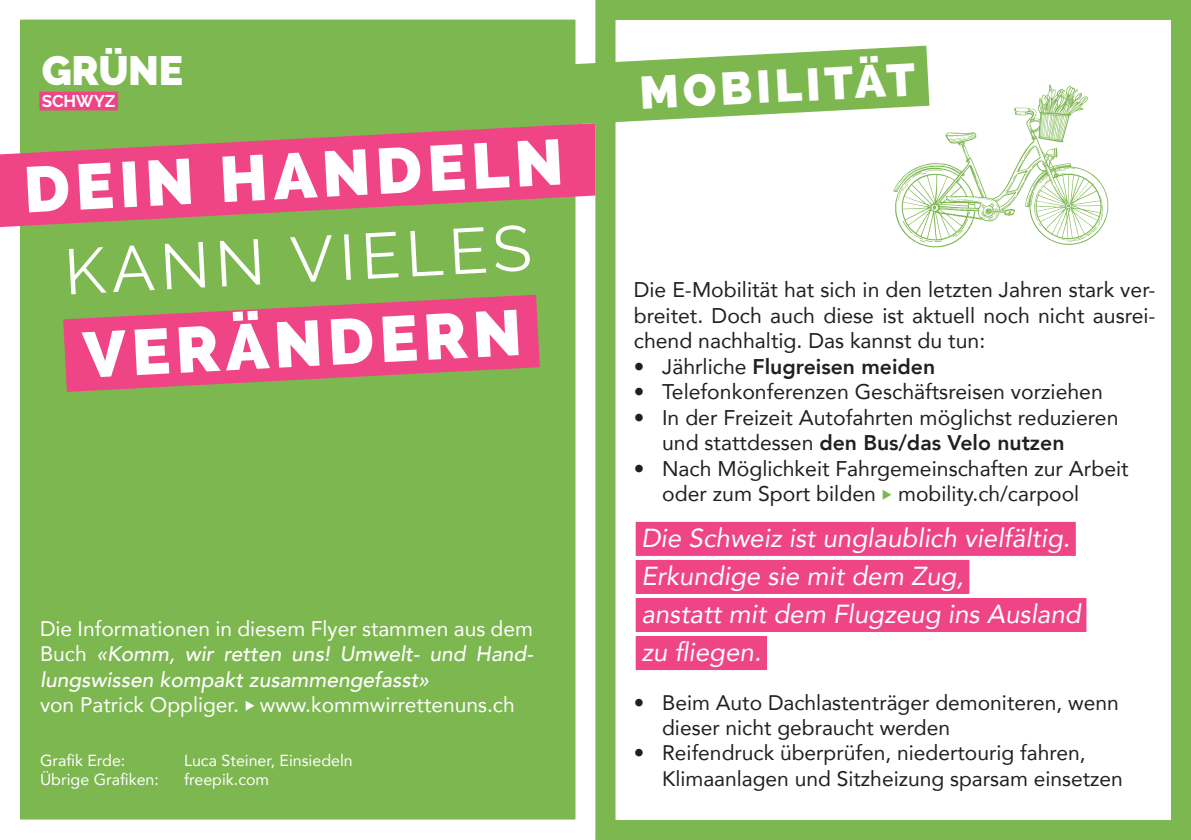
<style>
.page{position:relative;width:1191px;height:840px;background:#fff}
.page>*{position:absolute;margin:0;border:0;box-sizing:border-box;transform-origin:0 0}
.t1{font:800 64px/84px "Raleway";color:#fff;text-align:center}
.t2{font:800 46px "Raleway";color:#fff}
.t3{font:900 40.8px "Raleway";letter-spacing:-.01em;color:#fff}
.t4{font:italic 26px "Avenir";color:#fff}
.t5{font:21.2px/25.4px "Avenir";color:#231f20;text-align:justify}
.t6{font:800 21.2px "Avenir";color:#231f20}
.t7{font:21px/25.2px "Avenir";color:#231f20}
.t8{font:italic 500 21px/25.2px "Avenir";color:#fff;text-align:justify}
.t9{font:21px "Avenir";color:#fff}
.t10{font:700 17px "Raleway";letter-spacing:-.01em;color:#fff}
.t11{font:16px "Avenir";color:#fff}
.s1{font-weight:400}
.s2{font-weight:400;font-style:normal}
.s3{font-weight:800}
.s4{font-size:21.2px}
.s5{color:#7db750}
</style>
<div class="page">
<div style="left:10px;top:10px;width:575px;height:819px;background:#7db750"></div>
<div style="left:0;top:0;width:595px;height:839px;border:20px solid #fff"></div>
<div style="left:39px;top:92px;width:79px;height:18px;background:#ef4586"></div>
<svg style="left:0;top:123px;width:595px;height:104px;fill:#ef4586"></svg>
<svg style="left:63px;top:294px;width:477px;height:98px;fill:#ef4586"></svg>
<div style="left:635px;top:521px;width:440px;height:34px;background:#ef4586"></div>
<div style="left:635px;top:559px;width:334px;height:34px;background:#ef4586"></div>
<div style="left:635px;top:597px;width:451px;height:34px;background:#ef4586"></div>
<div style="left:635px;top:635px;width:132px;height:34px;background:#ef4586"></div>
<svg style="left:503px;top:13px;width:426px;height:145px"></svg>
<div style="left:595px;top:0;width:596px;height:839px;border:20px solid #7db750"></div>
<svg style="left:893px;top:84px;width:215px;height:163px"></svg>
<p class="t3" style="left:42px;top:47px;width:143px">GRÜNE</p>
<p class="t10" style="left:42px;top:91px;width:75px">SCHWYZ</p>
<p class="t1" style="left:22px;top:148px;width:541px;rotate:-3deg">DEIN HANDELN<br><span class="s1">KANN VIELES</span></p>
<p class="t1" style="left:81px;top:313px;width:440px;rotate:-3deg">VERÄNDERN</p>
<p class="t8" style="left:40px;top:616px;width:494px"><span class="s2">Die Informationen in diesem Flyer stammen aus dem Buch</span> «Komm, wir retten uns! Umwelt- und Hand&shy;lungswissen kompakt zusammengefasst»</p>
<p class="t9" style="left:40px;top:687px;width:476px">von Patrick Oppliger. ◆ www.kommwirrettenuns.ch</p>
<p class="t11" style="left:40px;top:747px;width:87px">Grafik Erde:</p>
<p class="t11" style="left:184px;top:747px;width:170px">Luca Steiner, Einsiedeln</p>
<p class="t11" style="left:40px;top:766px;width:120px">Übrige Grafiken:</p>
<p class="t11" style="left:184px;top:766px;width:87px">freepik.com</p>
<p class="t2" style="left:638px;top:67px;width:277px;rotate:-3deg">MOBILITÄT</p>
<p class="t5" style="left:634px;top:276px;width:523px">Die E-Mobilität hat sich in den letzten Jahren stark ver&shy;breitet. Doch auch diese ist aktuell noch nicht ausrei&shy;chend nachhaltig. Das kannst du tun:</p>
<p class="t6" style="left:634px;top:349px;width:303px"><span class="s1">• Jährliche</span> Flugreisen meiden</p>
<p class="t5" style="left:634px;top:378px;width:470px">• Telefonkonferenzen Geschäftsreisen vorziehen</p>
<p class="t5" style="left:662px;top:404px;width:458px;text-indent:-28px">• In der Freizeit Autofahrten möglichst reduzieren und stattdessen <span class="s3">den Bus/das Velo nutzen</span></p>
<p class="t5" style="left:634px;top:454px;width:496px">• Nach Möglichkeit Fahrgemeinschaften zur Arbeit</p>
<p class="t7" style="left:662px;top:480px;width:418px"><span class="s4">oder zum Sport bilden</span> <span class="s5">◆</span> mobility.ch/carpool</p>
<p class="t4" style="left:641px;top:521px;width:430px">Die Schweiz ist unglaublich vielfältig.</p>
<p class="t4" style="left:641px;top:559px;width:324px">Erkundige sie mit dem Zug,</p>
<p class="t4" style="left:641px;top:597px;width:441px">anstatt mit dem Flugzeug ins Ausland</p>
<p class="t4" style="left:641px;top:635px;width:121px">zu fliegen.</p>
<p class="t7" style="left:662px;top:689px;width:458px;text-indent:-28px">• Beim Auto Dachlastenträger demoniteren, wenn dieser nicht gebraucht werden</p>
<p class="t7" style="left:662px;top:739px;width:462px;text-indent:-28px">• Reifendruck überprüfen, niedertourig fahren,<br>Klimaanlagen und Sitzheizung sparsam einsetzen</p>
</div>
